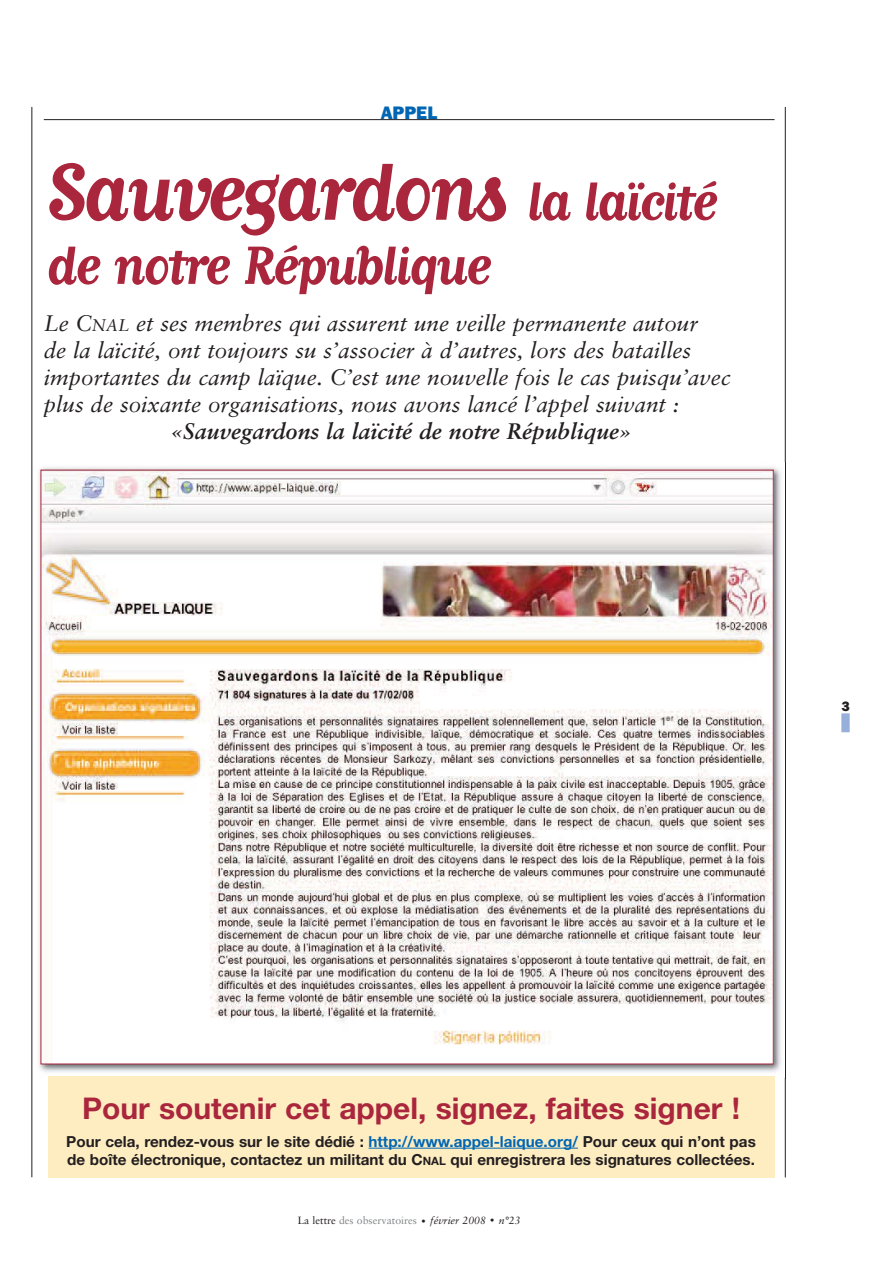
<style>
.page{position:relative;width:893px;height:1263px;background:#fff}
.page>*{position:absolute;margin:0;border:0;box-sizing:border-box;transform-origin:0 0}
.t1{font:700 94.65px "Matrix Script";letter-spacing:-.04em;color:#aa263d;scale:.96 1}
.t2{font:700 63.15px "Matrix Script";letter-spacing:-.04em;color:#aa263d;scale:.96 1}
.t3{font:700 30px "Helvetica Neue";color:#aa263d}
.t4{font:italic 22.5px/27px "Sabon";color:#231f20}
.t5{font:italic 700 22.5px "Sabon";color:#231f20}
.t6{font:800 18px "Franklin Gothic IT Cby BT";color:#0066b3}
.t7{font:700 15.3px/18.3px "Helvetica Neue";color:#231f20}
.t8{font:800 13.5px "Franklin Gothic IT Cby BT";color:#231f20}
.t9{font:10.5px "Sabon";color:#808285}
.s1{font-size:63.15px}
.s2{font-size:16.8px}
.s3{color:#0066b3}
.s4{font-size:11.4px}
.s5{color:#231f20}
.s6{font-family:"Franklin Gothic IT Cby BT";font-weight:800;color:#231f20}
.s7{font-style:italic;color:#231f20}
</style>
<div class="page">
<div style="left:841px;top:713px;width:9px;height:19px;background:#96afdb"></div>
<hr style="left:44px;top:119px;width:730px;height:1px;background:#231f20">
<hr style="left:785px;top:107px;width:1px;height:1070px;background:#231f20">
<hr style="left:32px;top:107px;width:1px;height:1070px;background:#231f20">
<img style="left:39px;top:467px;width:742px;height:611px">
<img style="left:44px;top:467px;width:714px;height:3px">
<img style="left:43px;top:472px;width:728px;height:590px">
<div style="left:48px;top:1076px;width:726px;height:101px;background:#ffedc2"></div>
<hr style="left:369px;top:1148px;width:209px;height:1px;background:#0066b3">
<p class="t6" style="left:381px;top:107px;width:57px">APPEL</p>
<h1 class="t1" style="left:46px;top:162px;width:701px">Sauvegardons <span class="s1">la laïcité</span></h1>
<h2 class="t2" style="left:46px;top:245px;width:465px">de notre République</h2>
<p class="t4" style="left:44px;top:311px;width:688px">Le C<span class="s2">NAL</span> et ses membres qui assurent une veille permanente autour<br>de la laïcité, ont toujours su s’associer à d’autres, lors des batailles importantes du camp laïque. C’est une nouvelle fois le cas puisqu’avec plus de soixante organisations, nous avons lancé l’appel suivant :</p>
<p class="t5" style="left:171px;top:421px;width:461px">«Sauvegardons la laïcité de notre République»</p>
<p class="t8" style="left:841px;top:702px;width:10px">3</p>
<h3 class="t3" style="left:82px;top:1098px;width:659px">Pour soutenir cet appel, signez, faites signer !</h3>
<p class="t7" style="left:66px;top:1133px;width:691px">Pour cela, rendez-vous sur le site dédié : <span class="s3">http://www.appel-laique.org/</span> Pour ceux qui n’ont pas de boîte électronique, contactez un militant du C<span class="s4">NAL</span> qui enregistrera les signatures collectées.</p>
<p class="t9" style="left:298px;top:1216px;width:224px"><span class="s5">La lettre</span> des observatoires <span class="s6">•</span> <span class="s7">février 2008</span> <span class="s6">•</span> <span class="s7">n°23</span></p>
</div>
